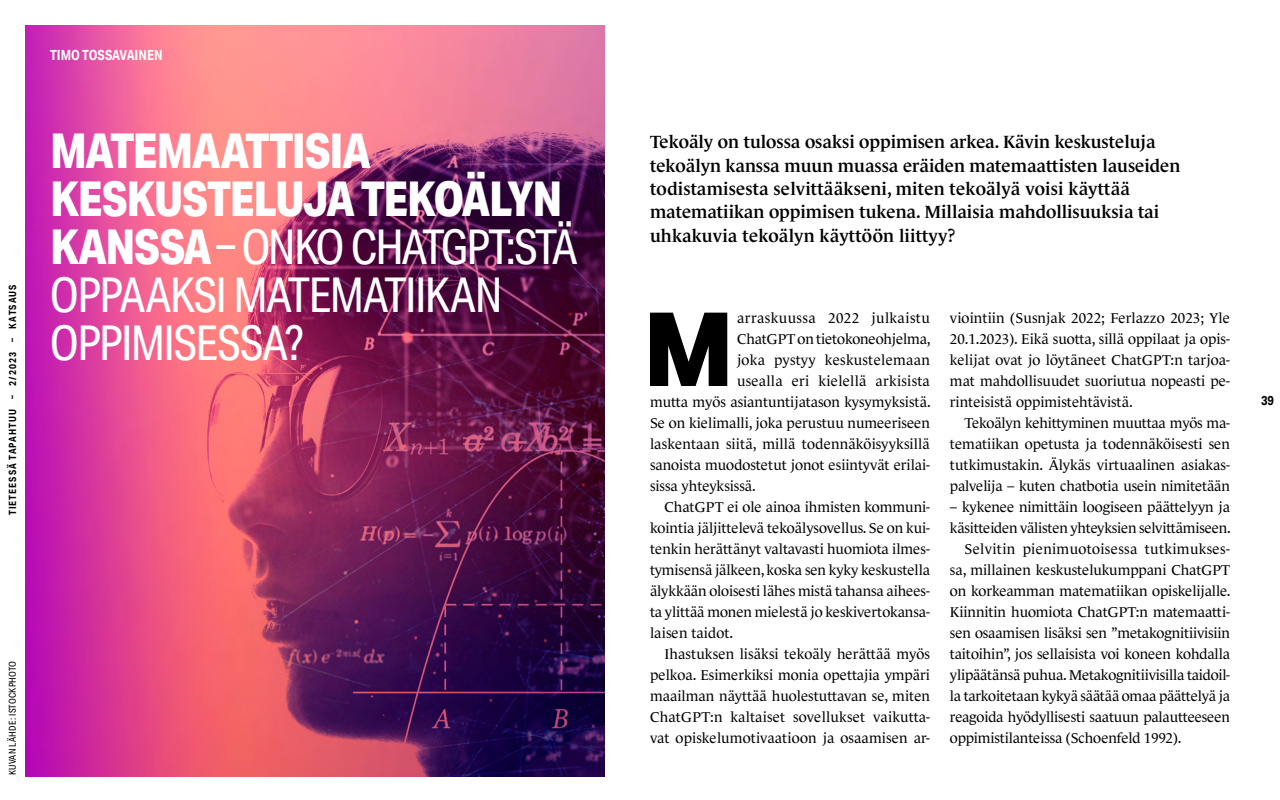
<style>
.page{position:relative;width:1280px;height:800px;background:#fff}
.page>*{position:absolute;margin:0;border:0;box-sizing:border-box;transform-origin:0 0}
.t1{font:800 102.7px "Aktiv Grotesk";color:#000}
.Artikkeli_-_otsikko{font:48px/48px "Aktiv Grotesk Cd";letter-spacing:-.035em;color:#fff}
.Artikkeli_-_Ingressi{font:600 18px/23.4px "Le Monde Journal Std";color:#000}
.t2{font:14.5px "Le Monde Journal Std";color:#000}
.t3{font:14.5px "Le Monde Journal Std";letter-spacing:.02em;color:#000}
.t4{font:14.5px "Le Monde Journal Std";letter-spacing:.025em;color:#000}
.t5{font:14.5px "Le Monde Journal Std";letter-spacing:.03em;color:#000}
.t6{font:700 14px "Aktiv Grotesk Cd";color:#fff}
.t7{font:700 13px "Aktiv Grotesk Cd";color:#000}
.t8{font:700 10px "Aktiv Grotesk Cd";letter-spacing:.1em;color:#000}
.t9{font:9.5px "Aktiv Grotesk Cd";letter-spacing:.025em;color:#000}
.s1{font-weight:800}
</style>
<div class="page">
<img style="left:25px;top:25px;width:580px;height:752px">
<p class="t8" style="left:6px;top:515px;width:232px;rotate:-90deg">TIETEESSÄ TAPAHTUU – 2/2023 – KATSAUS</p>
<h2 class="t6" style="left:50px;top:46px;width:114px">TIMO TOSSAVAINEN</h2>
<h1 class="Artikkeli_-_otsikko" style="left:50px;top:127px;width:529px"><span class="s1">MATEMAATTISIA<br>KESKUSTELUJA TEKOÄLYN<br>KANSSA</span> – ONKO CHATGPT:STÄ<br>OPPAAKSI MATEMATIIKAN<br>OPPIMISESSA?</h1>
<p class="t9" style="left:7px;top:775px;width:116px;rotate:-90deg">KUVAN LÄHDE: ISTOCKPHOTO</p>
<p class="Artikkeli_-_Ingressi" style="left:650px;top:130px;width:532px">Tekoäly on tulossa osaksi oppimisen arkea. Kävin keskusteluja tekoälyn kanssa muun muassa eräiden matemaattisten lauseiden todistamisesta selvittääkseni, miten tekoälyä voisi käyttää matematiikan oppimisen tukena. Millaisia mahdollisuuksia tai uhkakuvia tekoälyn käyttöön liittyy?</p>
<p class="t1" style="left:643px;top:290px;width:92px">M</p>
<p class="t5" style="left:737px;top:310px;width:194px">arraskuussa 2022 julkaistu</p>
<p class="t2" style="left:737px;top:331px;width:195px">ChatGPT on tietokoneohjelma,</p>
<p class="t3" style="left:737px;top:352px;width:194px">joka pystyy keskustelemaan</p>
<p class="t3" style="left:737px;top:373px;width:194px">usealla eri kielellä arkisista</p>
<p class="t2" style="left:650px;top:394px;width:282px">mutta myös asiantuntijatason kysymyksistä.</p>
<p class="t2" style="left:650px;top:415px;width:281px">Se on kielimalli, joka perustuu numeeriseen</p>
<p class="t2" style="left:650px;top:436px;width:281px">laskentaan siitä, millä todennäköisyyksillä</p>
<p class="t2" style="left:650px;top:457px;width:281px">sanoista muodostetut jonot esiintyvät erilai-</p>
<p class="t2" style="left:650px;top:478px;width:107px">sissa yhteyksissä.</p>
<p class="t2" style="left:665px;top:499px;width:267px">ChatGPT ei ole ainoa ihmisten kommuni-</p>
<p class="t2" style="left:650px;top:520px;width:281px">kointia jäljittelevä tekoälysovellus. Se on kui-</p>
<p class="t2" style="left:650px;top:541px;width:281px">tenkin herättänyt valtavasti huomiota ilmes-</p>
<p class="t2" style="left:650px;top:562px;width:282px">tymisensä jälkeen, koska sen kyky keskustella</p>
<p class="t2" style="left:650px;top:583px;width:281px">älykkään oloisesti lähes mistä tahansa aihees-</p>
<p class="t2" style="left:650px;top:604px;width:281px">ta ylittää monen mielestä jo keskivertokansa-</p>
<p class="t2" style="left:650px;top:625px;width:85px">laisen taidot.</p>
<p class="t2" style="left:664px;top:646px;width:267px">Ihastuksen lisäksi tekoäly herättää myös</p>
<p class="t2" style="left:650px;top:667px;width:281px">pelkoa. Esimerkiksi monia opettajia ympäri</p>
<p class="t2" style="left:650px;top:688px;width:282px">maailman näyttää huolestuttavan se, miten</p>
<p class="t2" style="left:650px;top:709px;width:281px">ChatGPT:n kaltaiset sovellukset vaikutta-</p>
<p class="t2" style="left:650px;top:730px;width:281px">vat opiskelumotivaatioon ja osaamisen ar-</p>
<p class="t2" style="left:950px;top:310px;width:282px">viointiin (Susnjak 2022; Ferlazzo 2023; Yle</p>
<p class="t2" style="left:950px;top:331px;width:281px">20.1.2023). Eikä suotta, sillä oppilaat ja opis-</p>
<p class="t2" style="left:950px;top:352px;width:281px">kelijat ovat jo löytäneet ChatGPT:n tarjoa-</p>
<p class="t2" style="left:950px;top:373px;width:281px">mat mahdollisuudet suoriutua nopeasti pe-</p>
<p class="t2" style="left:950px;top:394px;width:184px">rinteisistä oppimistehtävistä.</p>
<p class="t2" style="left:964px;top:415px;width:267px">Tekoälyn kehittyminen muuttaa myös ma-</p>
<p class="t2" style="left:950px;top:436px;width:281px">tematiikan opetusta ja todennäköisesti sen</p>
<p class="t2" style="left:950px;top:457px;width:281px">tutkimustakin. Älykäs virtuaalinen asiakas-</p>
<p class="t2" style="left:950px;top:478px;width:282px">palvelija – kuten chatbotia usein nimitetään</p>
<p class="t2" style="left:950px;top:499px;width:282px">– kykenee nimittäin loogiseen päättelyyn ja</p>
<p class="t2" style="left:950px;top:520px;width:282px">käsitteiden välisten yhteyksien selvittämiseen.</p>
<p class="t4" style="left:964px;top:541px;width:267px">Selvitin pienimuotoisessa tutkimukses-</p>
<p class="t2" style="left:950px;top:562px;width:282px">sa, millainen keskustelukumppani ChatGPT</p>
<p class="t2" style="left:950px;top:583px;width:282px">on korkeamman matematiikan opiskelijalle.</p>
<p class="t2" style="left:950px;top:604px;width:281px">Kiinnitin huomiota ChatGPT:n matemaatti-</p>
<p class="t2" style="left:950px;top:625px;width:281px">sen osaamisen lisäksi sen ”metakognitiivisiin</p>
<p class="t2" style="left:950px;top:646px;width:282px">taitoihin”, jos sellaisista voi koneen kohdalla</p>
<p class="t2" style="left:950px;top:667px;width:281px">ylipäätänsä puhua. Metakognitiivisilla taidoil-</p>
<p class="t2" style="left:950px;top:688px;width:282px">la tarkoitetaan kykyä säätää omaa päättelyä ja</p>
<p class="t2" style="left:950px;top:709px;width:281px">reagoida hyödyllisesti saatuun palautteeseen</p>
<p class="t2" style="left:950px;top:730px;width:233px">oppimistilanteissa (Schoenfeld 1992).</p>
<p class="t7" style="left:1261px;top:392px;width:14px">39</p>
</div>
